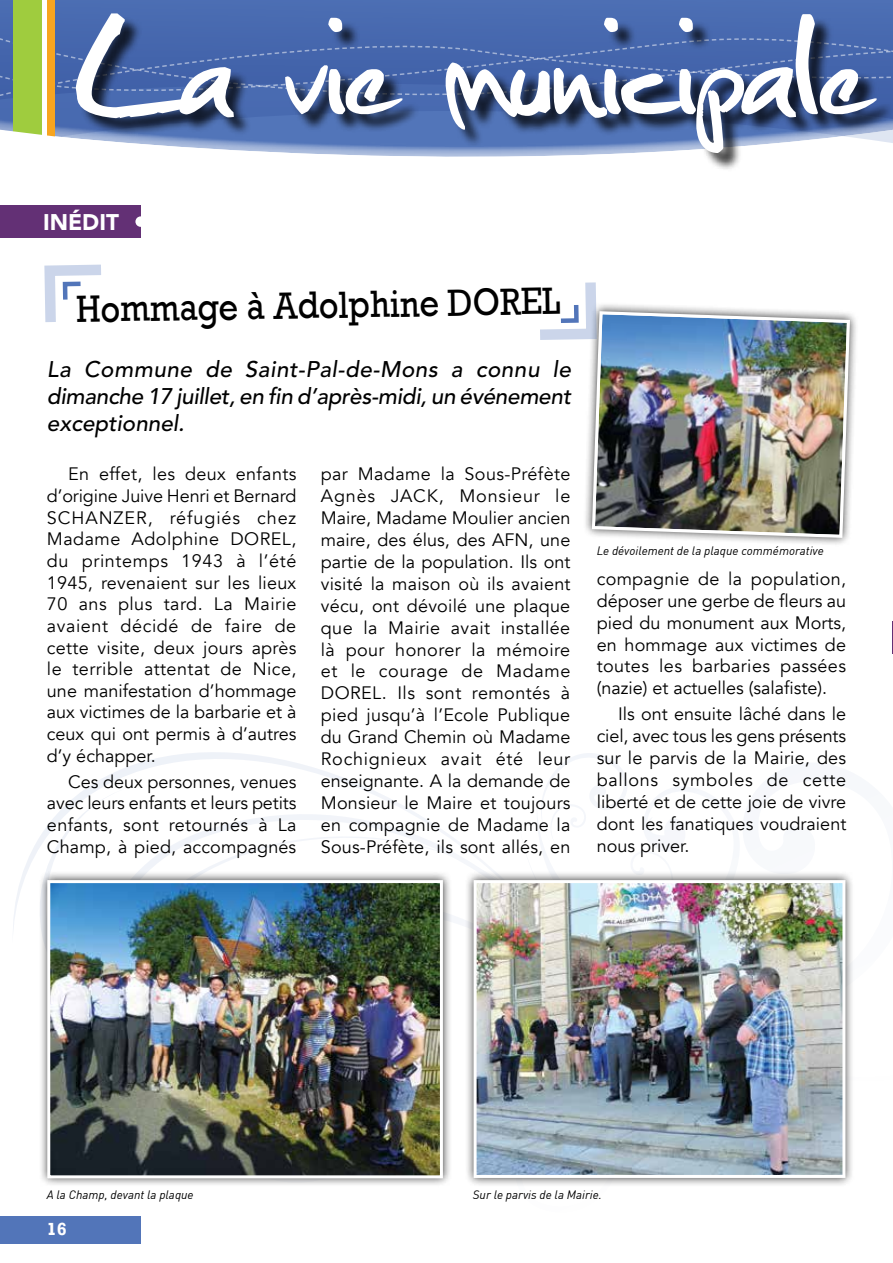
<style>
.page{position:relative;width:893px;height:1263px;background:#fff}
.page>*{position:absolute;margin:0;border:0;box-sizing:border-box;transform-origin:0 0}
.t1{font:186px "Christopherhand";color:#fff}
.t2{font:39px "Rockwell";color:#000;scale:.88 1}
.t3{font:italic 500 22.5px/27px "Avenir";letter-spacing:-.015em;color:#000;text-align:justify}
.t4{font:900 22.5px "Avenir";color:#fff}
.t5{font:18px/21.9px "Avenir";color:#000;text-align:justify}
.t6{font:700 18px "Rockwell";color:#fff}
.t7{font:italic 12px "DIN";color:#000}
</style>
<div class="page">
<div style="left:0;top:0;width:893px;height:128px;background:#4b6db2"></div>
<svg style="left:0;top:40px;width:78px;height:90px"></svg>
<div style="left:13px;top:0;width:29px;height:183px;background:#9fcc3e"></div>
<div style="left:47px;top:0;width:8px;height:183px;background:#f7a520"></div>
<div style="left:42px;top:0;width:5px;height:183px;background:#fff"></div>
<svg style="left:0;top:123px;width:59px;height:60px"></svg>
<div style="left:0;top:1216px;width:141px;height:28px;background:#5275b9"></div>
<div style="left:78px;top:16px;width:815px;height:155px;background:#000;opacity:.75"></div>
<svg style="left:13px;top:752px;width:322px;height:177px"></svg>
<svg style="left:29px;top:783px;width:37px;height:146px"></svg>
<svg style="left:66px;top:775px;width:376px;height:96px"></svg>
<svg style="left:105px;top:830px;width:389px;height:41px"></svg>
<svg style="left:537px;top:753px;width:162px;height:106px"></svg>
<div style="left:583px;top:302px;width:276px;height:245px;background:#000;opacity:.75"></div>
<img style="left:590px;top:149px;width:261px;height:398px">
<div style="left:0;top:205px;width:141px;height:33px;background:#633075"></div>
<div style="left:135px;top:216px;width:11px;height:11px;background:#fff;border-radius:50%"></div>
<div style="left:465px;top:871px;width:389px;height:316px;background:#000;opacity:.75"></div>
<img style="left:472px;top:878px;width:375px;height:301px">
<div style="left:38px;top:871px;width:414px;height:316px;background:#000;opacity:.75"></div>
<img style="left:46px;top:878px;width:398px;height:302px">
<hr style="left:892px;top:621px;width:1px;height:33px;background:#633075">
<svg style="left:540px;top:281px;width:58px;height:60px"></svg>
<svg style="left:44px;top:264px;width:57px;height:58px"></svg>
<h1 class="t1" style="left:76px;top:-11px;width:794px">La vie municipale</h1>
<p class="t4" style="left:43px;top:209px;width:77px">INÉDIT</p>
<h2 class="t2" style="left:76px;top:287px;width:552px;rotate:-1deg">Hommage à Adolphine DOREL</h2>
<p class="t3" style="left:47px;top:356px;width:526px">La Commune de Saint-Pal-de-Mons a connu le dimanche 17 juillet, en fin d’après-midi, un événement exceptionnel.</p>
<p class="t5" style="left:47px;top:464px;width:251px;text-indent:21px">En effet, les deux enfants d’origine Juive Henri et Bernard SCHANZER, réfugiés chez Madame Adolphine DOREL, du printemps 1943 à l’été 1945, revenaient sur les lieux 70 ans plus tard. La Mairie avaient décidé de faire de cette visite, deux jours après le terrible attentat de Nice, une manifestation d’hommage aux victimes de la barbarie et à ceux qui ont permis à d’autres d’y échapper.</p>
<p class="t5" style="left:47px;top:771px;width:251px;text-indent:21px">Ces deux personnes, venues avec leurs enfants et leurs petits enfants, sont retournés à La Champ, à pied, accompagnés</p>
<p class="t5" style="left:321px;top:464px;width:251px">par Madame la Sous-Préfète Agnès JACK, Monsieur le Maire, Madame Moulier ancien maire, des élus, des AFN, une partie de la population. Ils ont visité la maison où ils avaient vécu, ont dévoilé une plaque que la Mairie avait installée là pour honorer la mémoire et le courage de Madame DOREL. Ils sont remontés à pied jusqu’à l’Ecole Publique du Grand Chemin où Madame Rochignieux avait été leur enseignante. A la demande de Monsieur le Maire et toujours en compagnie de Madame la Sous-Préfète, ils sont allés, en</p>
<p class="t7" style="left:597px;top:543px;width:229px">Le dévoilement de la plaque commémorative</p>
<p class="t5" style="left:597px;top:568px;width:251px">compagnie de la population, déposer une gerbe de fleurs au pied du monument aux Morts, en hommage aux victimes de toutes les barbaries passées (nazie) et actuelles (salafiste).</p>
<p class="t5" style="left:597px;top:704px;width:251px;text-indent:21px">Ils ont ensuite lâché dans le ciel, avec tous les gens présents sur le parvis de la Mairie, des ballons symboles de cette liberté et de cette joie de vivre dont les fanatiques voudraient nous priver.</p>
<p class="t7" style="left:47px;top:1187px;width:148px">A la Champ, devant la plaque</p>
<p class="t7" style="left:473px;top:1187px;width:131px">Sur le parvis de la Mairie.</p>
<p class="t6" style="left:47px;top:1218px;width:21px">16</p>
</div>
